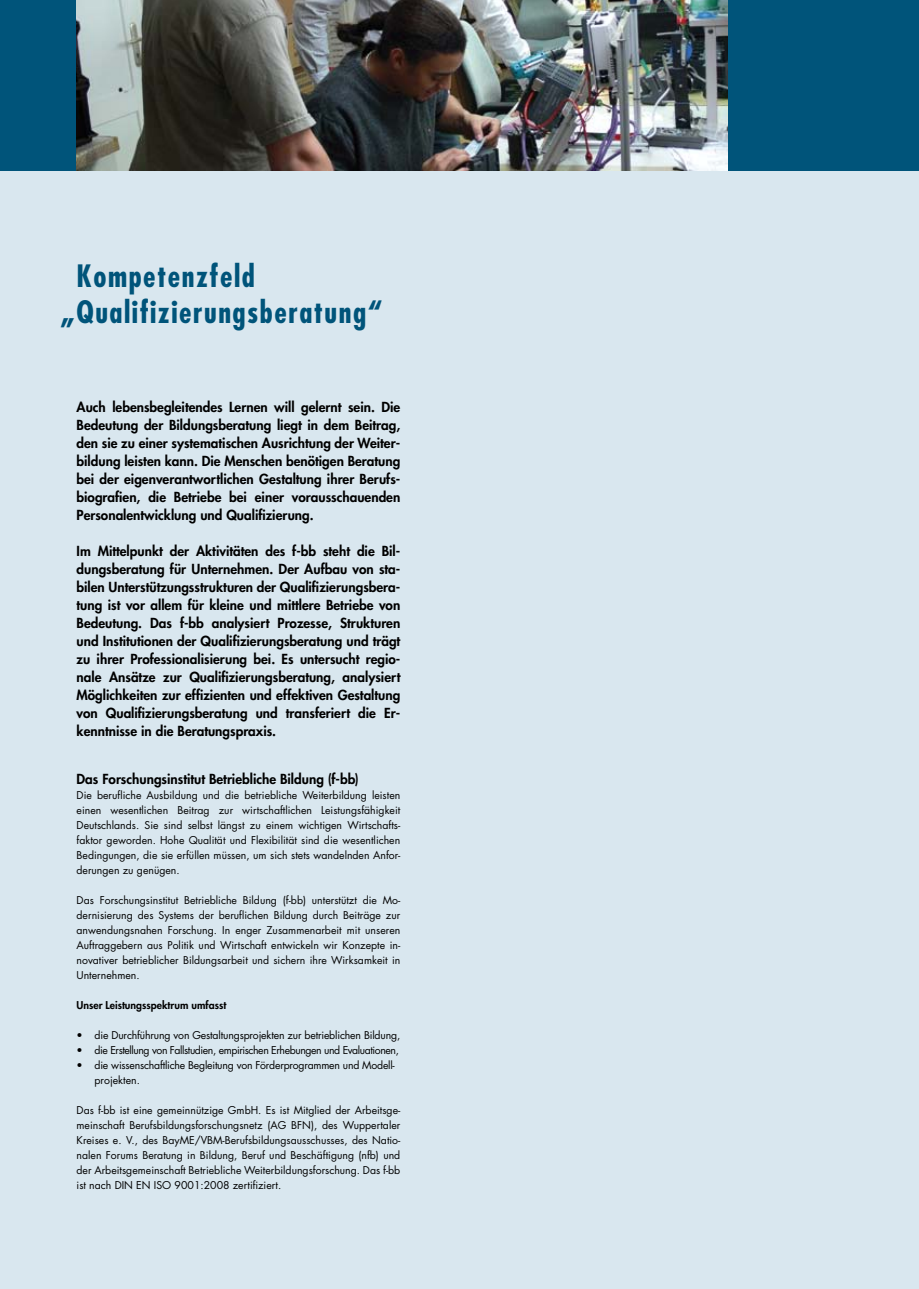
<style>
.page{position:relative;width:919px;height:1289px;background:#fff}
.page>*{position:absolute;margin:0;border:0;box-sizing:border-box;transform-origin:0 0}
.t1{font:700 condensed 30px/36px "Futura";letter-spacing:.05em;color:#00547a}
.t2{font:800 13.5px/18px "Futura";color:#000;text-align:justify}
.t3{font:10.5px/15px "Futura";letter-spacing:-.015em;color:#000;text-align:justify}
.t4{font:10.5px "Futura";letter-spacing:-.04em;color:#000}
.t5{font:800 10.5px "Futura";color:#000}
</style>
<div class="page">
<div style="left:0;top:0;width:918px;height:1288px;background:#d9e7ef"></div>
<div style="left:0;top:0;width:918px;height:170px;background:#00547a"></div>
<img style="left:77px;top:0;width:650px;height:170px">
<h1 class="t1" style="left:60px;top:258px;width:323px;text-indent:16px">Kompetenzfeld „Qualifizierungsberatung“</h1>
<p class="t2" style="left:77px;top:397px;width:325px">Auch lebensbegleitendes Lernen will gelernt sein. Die Bedeutung der Bildungsberatung liegt in dem Beitrag, den sie zu einer systematischen Ausrichtung der Weiter&shy;bildung leisten kann. Die Menschen benötigen Beratung bei der eigenverantwortlichen Gestaltung ihrer Berufs&shy;biografien, die Betriebe bei einer vorausschauenden Personalentwicklung und Qualifizierung.</p>
<p class="t2" style="left:77px;top:541px;width:325px">Im Mittelpunkt der Aktivitäten des f-bb steht die Bil&shy;dungsberatung für Unternehmen. Der Aufbau von sta&shy;bilen Unterstützungsstrukturen der Qualifizierungsbera&shy;tung ist vor allem für kleine und mittlere Betriebe von Bedeutung. Das f-bb analysiert Prozesse, Strukturen und Institutionen der Qualifizierungsberatung und trägt zu ihrer Professionalisierung bei. Es untersucht regio&shy;nale Ansätze zur Qualifizierungsberatung, analysiert Möglichkeiten zur effizienten und effektiven Gestaltung von Qualifizierungsberatung und transferiert die Er&shy;kenntnisse in die Beratungspraxis.</p>
<p class="t2" style="left:77px;top:769px;width:284px">Das Forschungsinstitut Betriebliche Bildung (f-bb)</p>
<p class="t3" style="left:77px;top:787px;width:325px">Die berufliche Ausbildung und die betriebliche Weiterbildung leisten einen wesentlichen Beitrag zur wirtschaftlichen Leistungsfähigkeit Deutschlands. Sie sind selbst längst zu einem wichtigen Wirtschafts&shy;faktor geworden. Hohe Qualität und Flexibilität sind die wesentlichen Bedingungen, die sie erfüllen müssen, um sich stets wandelnden Anfor&shy;derungen zu genügen.</p>
<p class="t3" style="left:77px;top:892px;width:325px">Das Forschungsinstitut Betriebliche Bildung (f-bb) unterstützt die Mo&shy;dernisierung des Systems der beruflichen Bildung durch Beiträge zur anwendungsnahen Forschung. In enger Zusammenarbeit mit unseren Auftraggebern aus Politik und Wirtschaft entwickeln wir Konzepte in&shy;novativer betrieblicher Bildungsarbeit und sichern ihre Wirksamkeit in Unternehmen.</p>
<p class="t5" style="left:77px;top:997px;width:151px">Unser Leistungsspektrum umfasst</p>
<p class="t3" style="left:77px;top:1027px;width:325px">• die Durchführung von Gestaltungsprojekten zur betrieblichen Bildung,</p>
<p class="t4" style="left:77px;top:1042px;width:324px">• die Erstellung von Fallstudien, empirischen Erhebungen und Evaluationen,</p>
<p class="t3" style="left:95px;top:1057px;width:302px;text-indent:-18px">• die wissenschaftliche Begleitung von Förderprogrammen und Modell&shy;projekten.</p>
<p class="t3" style="left:77px;top:1102px;width:325px">Das f-bb ist eine gemeinnützige GmbH. Es ist Mitglied der Arbeitsge&shy;meinschaft Berufsbildungsforschungsnetz (AG BFN), des Wuppertaler Kreises e. V., des BayME/VBM-Berufsbildungsausschusses, des Natio&shy;nalen Forums Beratung in Bildung, Beruf und Beschäftigung (nfb) und der Arbeitsgemeinschaft Betriebliche Weiterbildungsforschung. Das f-bb ist nach DIN EN ISO 9001:2008 zertifiziert.</p>
</div>
